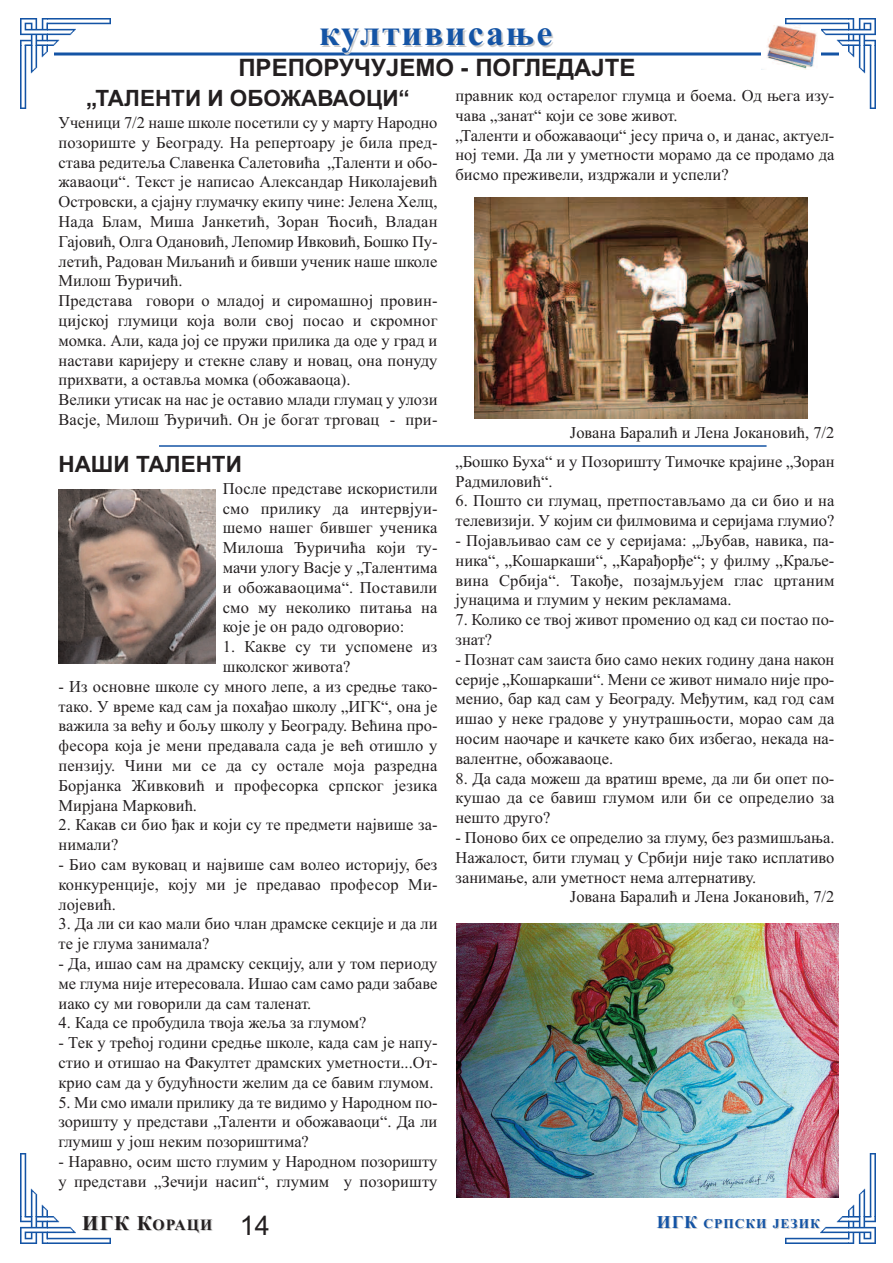
<style>
.page{position:relative;width:893px;height:1263px;background:#fff}
.page>*{position:absolute;margin:0;border:0;box-sizing:border-box;transform-origin:0 0}
.t1{font:700 36px "Times New Roman";letter-spacing:.05em;color:#1454a5}
.t2{font:27px "Arial";color:#231f20}
.t3{font:700 24px "Arial";color:#231f20}
.t4{font:700 22.5px "Arial";color:#231f20}
.t5{font:16.5px/19.8px "Times New Roman";color:#231f20}
.t6{font:700 15.75px "Times New Roman";letter-spacing:.035em;color:#231f20}
.t7{font:700 13.5px "Times New Roman";letter-spacing:.065em;color:#1454a5}
.s1{font-size:21px;color:#ccc}
.s2{font-size:21px}
.s3{color:#ccc}
.s4{font-size:18px;color:#ccc}
.s5{font-size:18px}
</style>
<div class="page">
<img style="left:47px;top:18px;width:802px;height:27px">
<img style="left:20px;top:18px;width:27px;height:1226px">
<img style="left:849px;top:18px;width:27px;height:1199px">
<img style="left:47px;top:1217px;width:829px;height:27px">
<svg style="left:54px;top:52px;width:785px;height:4px;background:#4e7ebb"></svg>
<div style="left:761px;top:26px;width:60px;height:44px;background:#fff"></div>
<img style="left:762px;top:26px;width:55px;height:44px">
<svg style="left:58px;top:489px;width:1px;height:174px"></svg>
<img style="left:59px;top:489px;width:156px;height:174px">
<hr style="left:159px;top:445px;width:608px;height:2px;background:#1454a5">
<img style="left:475px;top:197px;width:333px;height:221px">
<img style="left:457px;top:924px;width:382px;height:274px">
<h1 class="t1" style="left:319px;top:11px;width:235px">култивисање</h1>
<h3 class="t3" style="left:238px;top:54px;width:399px">ПРЕПОРУЧУЈЕМО - ПОГЛЕДАЈТЕ</h3>
<h3 class="t4" style="left:86px;top:85px;width:325px">„ТАЛЕНТИ И ОБОЖАВАОЦИ“</h3>
<p class="t5" style="left:58px;top:112px;width:380px">Ученици 7/2 наше школе посетили су у марту Народно позориште у Београду. На репертоару је била пред&shy;става редитеља Славенка Салетовића „Таленти и обо&shy;жаваоци“. Текст је написао Александар Николајевић Островски, а сјајну глумачку екипу чине: Јелена Хелц, Нада Блам, Миша Јанкетић, Зоран Ћосић, Владан Гајовић, Олга Одановић, Лепомир Ивковић, Бошко Пу&shy;летић, Радован Миљанић и бивши ученик наше школе Милош Ђуричић.<br>Представа говори о младој и сиромашној провин&shy;цијској глумици која воли свој посао и скромног момка. Али, када јој се пружи прилика да оде у град и настави каријеру и стекне славу и новац, она понуду прихвати, а оставља момка (обожаваоца).<br>Велики утисак на нас је оставио млади глумац у улози Васје, Милош Ђуричић. Он је богат трговац - при-</p>
<h3 class="t4" style="left:58px;top:451px;width:185px">НАШИ ТАЛЕНТИ</h3>
<p class="t5" style="left:223px;top:478px;width:216px;text-align:justify">После представе искористили смо прилику да интервјуи&shy;шемо нашег бившег ученика Милоша Ђуричића који ту&shy;мачи улогу Васје у „Талентима и обожаваоцима“. Поставили смо му неколико питања на које је он радо одговорио:</p>
<p class="t5" style="left:223px;top:636px;width:216px">1. Какве су ти успомене из школског живота?</p>
<p class="t5" style="left:59px;top:676px;width:380px;text-align:justify">- Из основне школе су много лепе, а из средње тако&shy;тако. У време кад сам ја похађао школу „ИГК“, она је важила за већу и бољу школу у Београду. Већина про&shy;фесора која је мени предавала сада је већ отишло у пензију. Чини ми се да су остале моја разредна Борјанка Живковић и професорка српског језика Мирјана Марковић.</p>
<p class="t5" style="left:59px;top:815px;width:380px">2. Какав си био ђак и који су те предмети највише за&shy;нимали?</p>
<p class="t5" style="left:58px;top:854px;width:380px;text-align:justify">- Био сам вуковац и највише сам волео историју, без конкуренције, коју ми је предавао професор Ми&shy;лојевић.</p>
<p class="t5" style="left:58px;top:914px;width:380px">3. Да ли си као мали био члан драмске секције и да ли те је глума занимала?</p>
<p class="t5" style="left:58px;top:953px;width:380px;text-align:justify">- Да, ишао сам на драмску секцију, али у том периоду ме глума није итересовала. Ишао сам само ради забаве иако су ми говорили да сам таленат.</p>
<p class="t5" style="left:58px;top:1013px;width:310px">4. Када се пробудила твоја жеља за глумом?</p>
<p class="t5" style="left:58px;top:1032px;width:380px;text-align:justify">- Тек у трећој години средње школе, када сам је напу&shy;стио и отишао на Факултет драмских уметности...От&shy;крио сам да у будућности желим да се бавим глумом.</p>
<p class="t5" style="left:58px;top:1092px;width:380px;text-align:justify">5. Ми смо имали прилику да те видимо у Народном по&shy;зоришту у представи „Таленти и обожаваоци“. Да ли глумиш у још неким позориштима?</p>
<p class="t5" style="left:58px;top:1151px;width:380px">- Наравно, осим шсто глумим у Народном позоришту у представи „Зечији насип“, глумим у позоришту</p>
<p class="t5" style="left:455px;top:85px;width:380px">правник код остарелог глумца и боема. Од њега изу&shy;чава „занат“ који се зове живот.<br>„Таленти и обожаваоци“ јесу прича о, и данас, актуел&shy;ној теми. Да ли у уметности морамо да се продамо да бисмо преживели, издржали и успели?</p>
<p class="t5" style="left:570px;top:422px;width:266px">Jована Баралић и Лена Јокановић, 7/2</p>
<p class="t5" style="left:455px;top:451px;width:380px">„Бошко Буха“ и у Позоришту Тимочке крајине „Зоран<br>Радмиловић“.</p>
<p class="t5" style="left:455px;top:491px;width:380px">6. Пошто си глумац, претпостављамо да си био и на телевизији. У којим си филмовима и серијама глумио?</p>
<p class="t5" style="left:455px;top:530px;width:380px;text-align:justify">- Појављивао сам се у серијама: „Љубав, навика, па&shy;ника“, „Кошаркаши“, „Карађорђе“; у филму „Краље&shy;вина Србија“. Такође, позајмљујем глас цртаним јунацима и глумим у неким рекламама.</p>
<p class="t5" style="left:455px;top:609px;width:380px">7. Колико се твој живот променио од кад си постао по&shy;знат?</p>
<p class="t5" style="left:455px;top:649px;width:380px;text-align:justify">- Познат сам заиста био само неких годину дана након серије „Кошаркаши“. Мени се живот нимало није про&shy;менио, бар кад сам у Београду. Међутим, кад год сам ишао у неке градове у унутрашњости, морао сам да носим наочаре и качкете како бих избегао, некада на&shy;валентне, обожаваоце.</p>
<p class="t5" style="left:455px;top:768px;width:380px;text-align:justify">8. Да сада можеш да вратиш време, да ли би опет по&shy;кушао да се бавиш глумом или би се определио за нешто друго?</p>
<p class="t5" style="left:455px;top:827px;width:380px">- Поново бих се определио за глуму, без размишљања.</p>
<p class="t5" style="left:455px;top:847px;width:380px">Нажалост, бити глумац у Србији није тако исплативо</p>
<p class="t5" style="left:455px;top:867px;width:302px">занимање, али уметност нема алтернативу.</p>
<p class="t5" style="left:570px;top:887px;width:266px">Jована Баралић и Лена Јокановић, 7/2</p>
<h2 class="t2" style="left:240px;top:1209px;width:32px">14</h2>
<p class="t6" style="left:83px;top:1216px;width:131px"><span class="s1">И</span><span class="s2">ГК К</span><span class="s3">О</span>РАЦИ</p>
<p class="t7" style="left:658px;top:1216px;width:164px"><span class="s4">И</span><span class="s5">Г</span><span class="s4">К</span> СРПСКИ Ј<span class="s3">Е</span>З<span class="s3">ИК</span></p>
</div>
